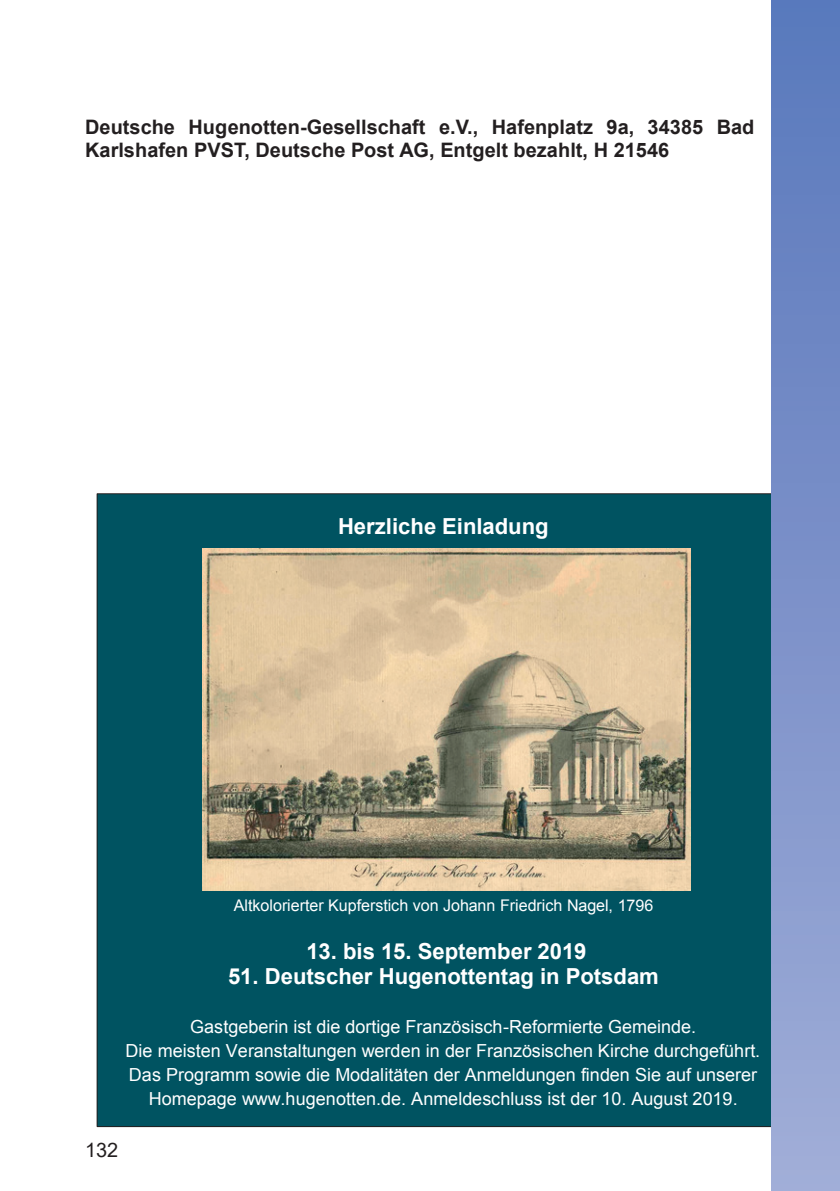
<style>
.page{position:relative;width:840px;height:1191px;background:#fff}
.page>*{position:absolute;margin:0;border:0;box-sizing:border-box;transform-origin:0 0}
.t1{font:700 22px "Arial";color:#fff}
.t2{font:700 20px/23px "Arial";color:#231f20}
.t3{font:20px "Helvetica";color:#231f20}
.t4{font:18px/24px "Arial";letter-spacing:.005em;color:#fff;text-align:center}
.t5{font:16px "Arial";letter-spacing:-.005em;color:#fff}
.s1{font-style:inherit}
</style>
<div class="page">
<div style="left:97px;top:494px;width:691px;height:632px;background:#005361"></div>
<div style="left:771px;top:0;width:68px;height:1191px;background:linear-gradient(to bottom,#5978bc,#a0add7)"></div>
<img style="left:203px;top:548px;width:487px;height:342px">
<p class="t2" style="left:85px;top:115px;width:670px">Deutsche Hugenotten<span class="s1">-</span>Gesellschaft e.V., Hafenplatz 9a, 34385 Bad<br>Karlshafen PVST, Deutsche Post AG, Entgelt bezahlt, H 21546</p>
<p class="t1" style="left:338px;top:510px;width:212px">Herzliche Einladung</p>
<p class="t5" style="left:234px;top:894px;width:421px">Altkolorierter Kupferstich von Johann Friedrich Nagel, 1796</p>
<p class="t1" style="left:306px;top:935px;width:281px">13. bis 15. September 2019</p>
<p class="t1" style="left:228px;top:960px;width:432px">51. Deutscher Hugenottentag in Potsdam</p>
<p class="t4" style="left:125px;top:1015px;width:635px">Gastgeberin ist die dortige Französisch-Reformierte Gemeinde.<br>Die meisten Veranstaltungen werden in der Französischen Kirche durchgeführt.<br>Das Programm sowie die Modalitäten der Anmeldungen finden Sie auf unserer Homepage www.hugenotten.de. Anmeldeschluss ist der 10. August 2019.</p>
<p class="t3" style="left:85px;top:1136px;width:35px">132</p>
</div>
